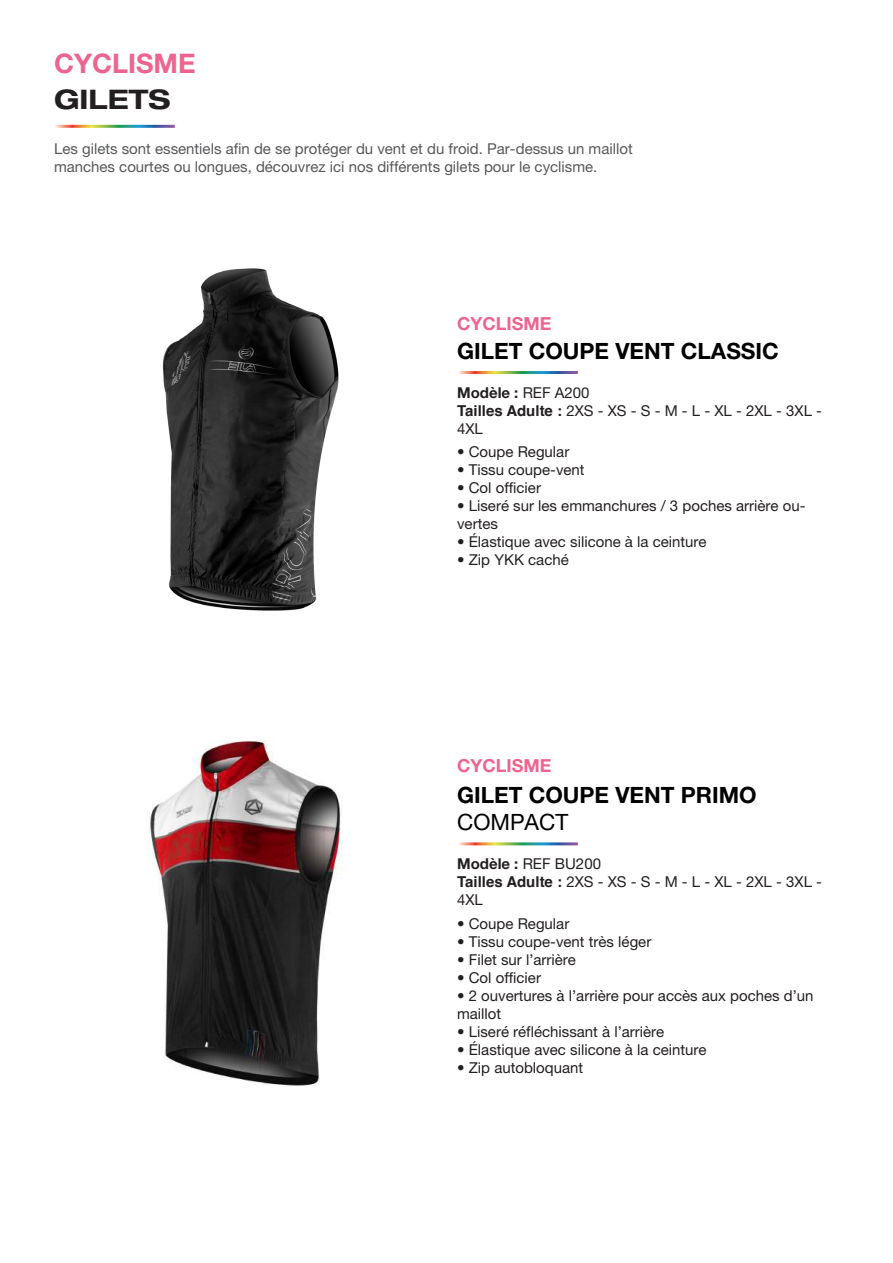
<style>
.page{position:relative;width:893px;height:1263px;background:#fff}
.page>*{position:absolute;margin:0;border:0;box-sizing:border-box;transform-origin:0 0}
.t1{font:700 27px "Helvetica Neue LT Pro";color:#ec6590}
.t2{font:700 expanded 27px "Helvetica Neue LT Pro";color:#231f20}
.t3{font:700 22.5px "Helvetica Neue LT Pro";color:#000}
.t4{font:22.5px "Helvetica Neue LT Pro";color:#000}
.t5{font:700 18px "Helvetica Neue LT Pro";color:#ec6590}
.t6{font:15px/18px "Helvetica Neue LT Pro";color:#231f20}
.t7{font:15px/18px "Helvetica Neue LT Pro";color:#57585a}
.s1{font-weight:700}
.s2{font-family:"Helvetica";font-weight:700}
</style>
<div class="page">
<img style="left:162px;top:268px;width:177px;height:343px">
<img style="left:149px;top:740px;width:194px;height:346px">
<h1 class="t1" style="left:54px;top:47px;width:143px">CYCLISME</h1>
<h1 class="t2" style="left:54px;top:82px;width:118px">GILETS</h1>
<p class="t7" style="left:54px;top:140px;width:580px">Les gilets sont essentiels afin de se protéger du vent et du froid. Par-dessus un maillot manches courtes ou longues, découvrez ici nos différents gilets pour le cyclisme.</p>
<p class="t5" style="left:457px;top:312px;width:96px">CYCLISME</p>
<h2 class="t3" style="left:457px;top:337px;width:323px">GILET COUPE VENT CLASSIC</h2>
<p class="t6" style="left:457px;top:383px;width:366px"><span class="s1">Modèle :</span> REF A200<br><span class="s2">Tailles Adulte :</span> 2XS - XS - S - M - L - XL - 2XL - 3XL -<br>4XL</p>
<p class="t6" style="left:457px;top:443px;width:114px">• Coupe Regular</p>
<p class="t6" style="left:457px;top:461px;width:129px">• Tissu coupe-vent</p>
<p class="t6" style="left:457px;top:479px;width:85px">• Col officier</p>
<p class="t6" style="left:457px;top:497px;width:350px">• Liseré sur les emmanchures / 3 poches arrière ou&shy;vertes</p>
<p class="t6" style="left:457px;top:533px;width:251px">• Élastique avec silicone à la ceinture</p>
<p class="t6" style="left:457px;top:551px;width:113px">• Zip YKK caché</p>
<p class="t5" style="left:457px;top:755px;width:96px">CYCLISME</p>
<h2 class="t3" style="left:457px;top:780px;width:301px">GILET COUPE VENT PRIMO</h2>
<h2 class="t4" style="left:457px;top:808px;width:113px">COMPACT</h2>
<p class="t6" style="left:457px;top:855px;width:366px"><span class="s1">Modèle :</span> REF BU200<br><span class="s2">Tailles Adulte :</span> 2XS - XS - S - M - L - XL - 2XL - 3XL -<br>4XL</p>
<p class="t6" style="left:457px;top:914px;width:114px">• Coupe Regular</p>
<p class="t6" style="left:457px;top:932px;width:196px">• Tissu coupe-vent très léger</p>
<p class="t6" style="left:457px;top:950px;width:120px">• Filet sur l’arrière</p>
<p class="t6" style="left:457px;top:968px;width:85px">• Col officier</p>
<p class="t6" style="left:457px;top:986px;width:358px">• 2 ouvertures à l’arrière pour accès aux poches d’un maillot</p>
<p class="t6" style="left:457px;top:1022px;width:209px">• Liseré réfléchissant à l’arrière</p>
<p class="t6" style="left:457px;top:1040px;width:251px">• Élastique avec silicone à la ceinture</p>
<p class="t6" style="left:457px;top:1058px;width:128px">• Zip autobloquant</p>
</div>
